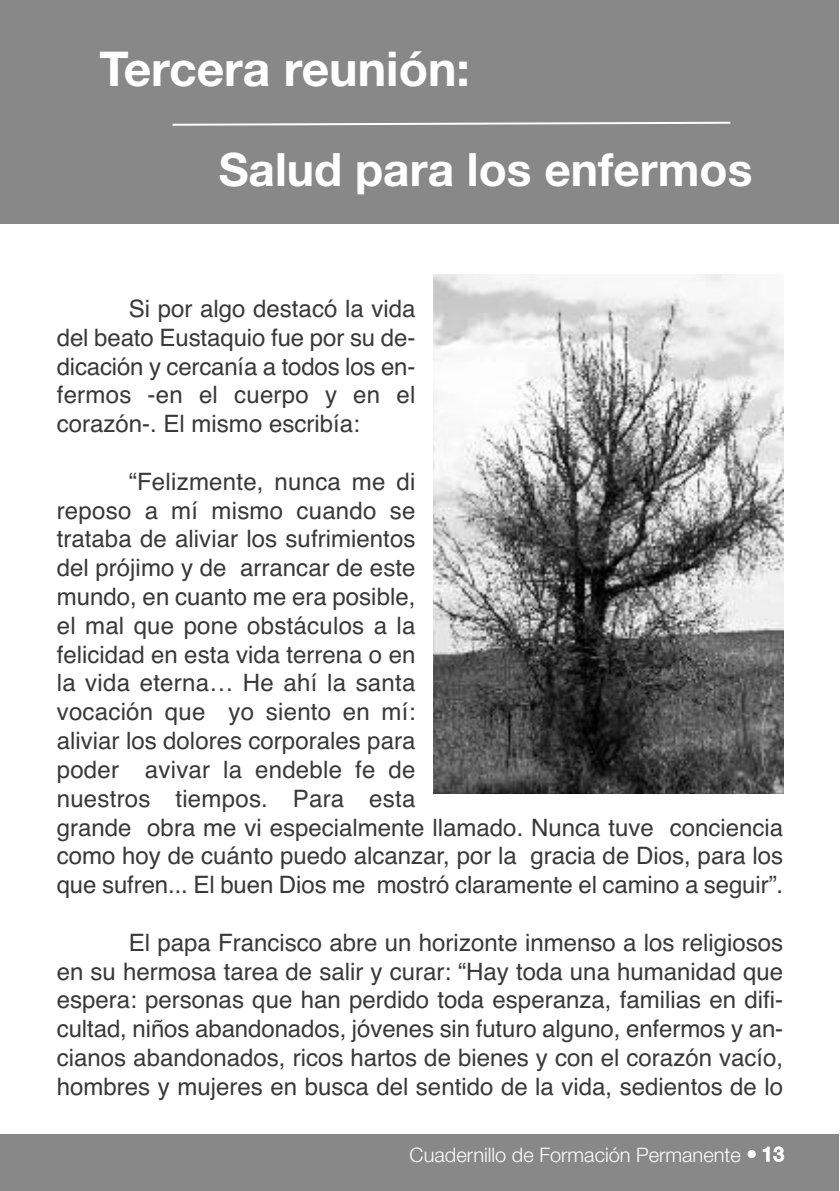
<style>
.page{position:relative;width:840px;height:1191px;background:#fff}
.page>*{position:absolute;margin:0;border:0;box-sizing:border-box;transform-origin:0 0}
.t1{font:700 48px "Helvetica Neue";color:#fff}
.t2{font:700 46px "Helvetica Neue";color:#fff}
.t3{font:24px/28.8px "Helvetica";color:#39383a;text-align:justify}
.t4{font:300 20px "Helvetica Neue";color:#fff}
.s1{font-weight:500}
</style>
<div class="page">
<div style="left:0;top:1px;width:838px;height:222px;background:#888889"></div>
<div style="left:0;top:1134px;width:838px;height:57px;background:#888889"></div>
<svg style="left:172px;top:121px;width:559px;height:5px"></svg>
<img style="left:433px;top:274px;width:349px;height:520px">
<h1 class="t1" style="left:100px;top:31px;width:371px">Tercera reunión:</h1>
<h2 class="t2" style="left:218px;top:133px;width:535px">Salud para los enfermos</h2>
<p class="t3" style="left:57px;top:295px;width:360px;text-indent:72px">Si por algo destacó la vida del beato Eustaquio fue por su de&shy;dicación y cercanía a todos los en&shy;fermos -en el cuerpo y en el corazón-. El mismo escribía:</p>
<p class="t3" style="left:57px;top:468px;width:727px;text-align:left;text-indent:72px">“Felizmente, nunca me di<br>reposo a mí mismo cuando se<br>trataba de aliviar los sufrimientos<br>del prójimo y de arrancar de este<br>mundo, en cuanto me era posible,<br>el mal que pone obstáculos a la<br>felicidad en esta vida terrena o en<br>la vida eterna… He ahí la santa<br>vocación que yo siento en mí:<br>aliviar los dolores corporales para<br>poder avivar la endeble fe de<br>nuestros tiempos. Para esta<br>grande obra me vi especialmente llamado. Nunca tuve conciencia como hoy de cuánto puedo alcanzar, por la gracia de Dios, para los que sufren... El buen Dios me mostró claramente el camino a seguir”.</p>
<p class="t3" style="left:57px;top:928px;width:727px;text-indent:72px">El papa Francisco abre un horizonte inmenso a los religiosos en su hermosa tarea de salir y curar: “Hay toda una humanidad que espera: personas que han perdido toda esperanza, familias en difi&shy;cultad, niños abandonados, jóvenes sin futuro alguno, enfermos y an&shy;cianos abandonados, ricos hartos de bienes y con el corazón vacío, hombres y mujeres en busca del sentido de la vida, sedientos de lo</p>
<p class="t4" style="left:409px;top:1138px;width:376px">Cuadernillo de Formación Permanente <span class="s1">• 13</span></p>
</div>
